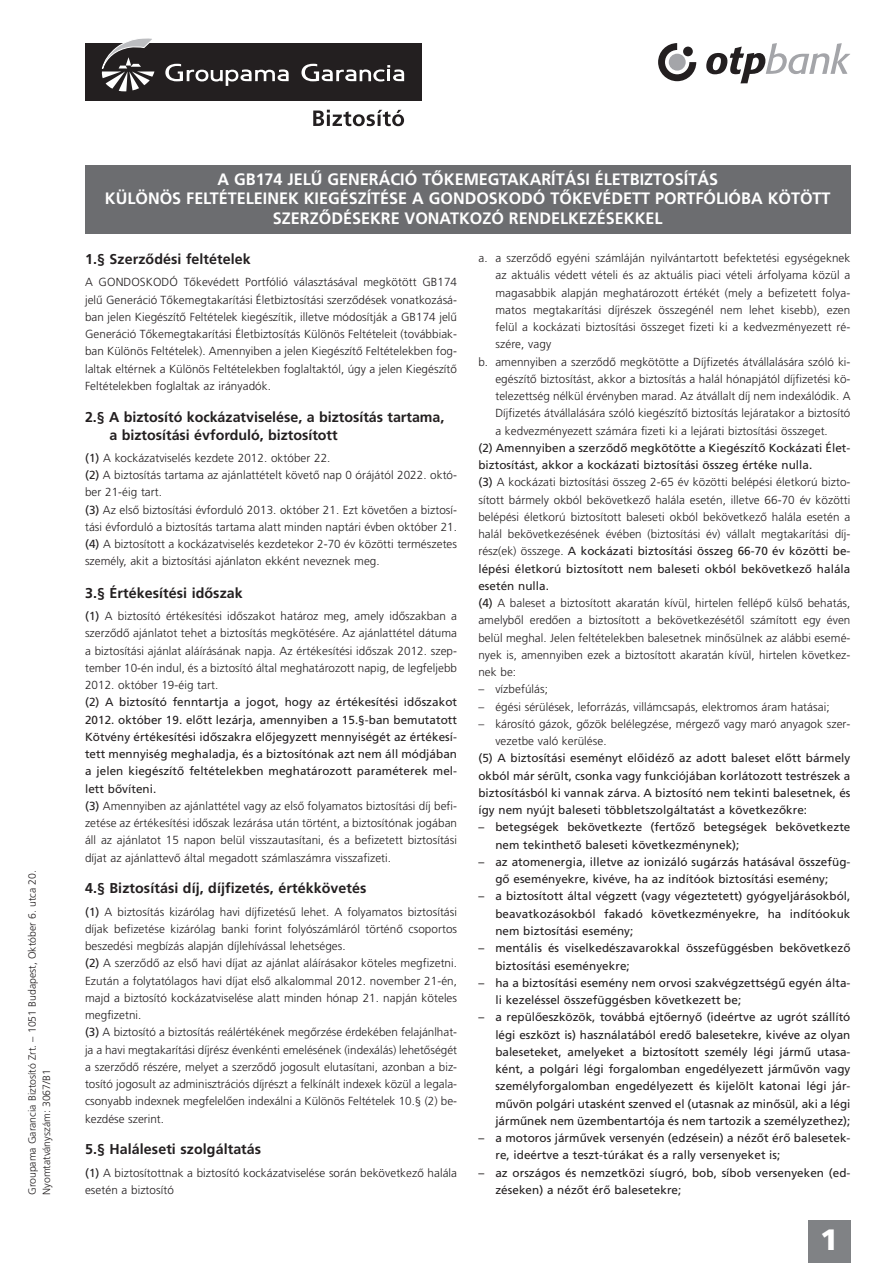
<style>
.page{position:relative;width:893px;height:1263px;background:#fff}
.page>*{position:absolute;margin:0;border:0;box-sizing:border-box;transform-origin:0 0}
.t1{font:700 29.4px "Frutiger M";color:#fff}
.t2{font:16.5px/19.8px "Frutiger M Medium";color:#fff;text-align:center}
.t3{font:14.25px/17.1px "Frutiger M Medium";letter-spacing:.005em;color:#231f20}
.t4{font:11.7px/17.2px "Frutiger M Light";letter-spacing:.005em;color:#231f20;text-align:justify}
.t5{font:11.7px/17.2px "Frutiger M";letter-spacing:.005em;color:#231f20}
.t6{font:10.5px/14.2px "Frutiger M Light";color:#231f20}
.s1{font-family:"Frutiger M"}
.s2{font-family:"Frutiger M Light"}
</style>
<div class="page">
<div style="left:85px;top:43px;width:336px;height:58px;background:#231f20"></div>
<svg style="left:102px;top:38px;width:52px;height:53px"></svg>
<svg style="left:165px;top:64px;width:124px;height:22px"></svg>
<svg style="left:301px;top:64px;width:103px;height:17px"></svg>
<svg style="left:313px;top:110px;width:91px;height:16px"></svg>
<div style="left:85px;top:166px;width:765px;height:68px;background:#6c6d70"></div>
<div style="left:808px;top:1220px;width:42px;height:43px;background:#808285"></div>
<svg style="left:706px;top:43px;width:144px;height:40px"></svg>
<svg style="left:658px;top:43px;width:38px;height:38px"></svg>
<div style="left:669px;top:54px;width:17px;height:17px;background:#a4a5a9;border-radius:50%"></div>
<div style="left:683px;top:47px;width:10px;height:9px;background:#231f20;border-radius:50%"></div>
<p class="t6" style="left:26px;top:1195px;width:326px;rotate:-90deg">Groupama Garancia Biztosító Zrt. – 1051 Budapest, Október 6. utca 20.<br>Nyomtatványszám: 3067/B1</p>
<h2 class="t2" style="left:105px;top:170px;width:727px">A GB174 JELŰ GENERÁCIÓ TŐKEMEGTAKARÍTÁSI ÉLETBIZTOSÍTÁS<br>KÜLÖNÖS FELTÉTELEINEK KIEGÉSZÍTÉSE A GONDOSKODÓ TŐKEVÉDETT PORTFÓLIÓBA KÖTÖTT<br>SZERZŐDÉSEKRE VONATKOZÓ RENDELKEZÉSEKKEL</h2>
<p class="t3" style="left:85px;top:252px;width:167px">1.§ Szerződési feltételek</p>
<p class="t4" style="left:85px;top:275px;width:374px">A GONDOSKODÓ Tőkevédett Portfólió választásával megkötött GB174 jelű Generáció Tőkemegtakarítási Életbiztosítási szerződések vonatkozásá&shy;ban jelen Kiegészítő Feltételek kiegészítik, illetve módosítják a GB174 jelű Generáció Tőkemegtakarítási Életbiztosítás Különös Feltételeit (továbbiak&shy;ban Különös Feltételek). Amennyiben a jelen Kiegészítő Feltételekben fog&shy;laltak eltérnek a Különös Feltételekben foglaltaktól, úgy a jelen Kiegészítő Feltételekben foglaltak az irányadók.</p>
<p class="t3" style="left:110px;top:410px;width:336px;text-indent:-25px">2.§ A biztosító kockázatviselése, a biztosítás tartama, a biztosítási évforduló, biztosított</p>
<p class="t4" style="left:85px;top:450px;width:374px;text-align:left"><span class="s1">(1)</span> A kockázatviselés kezdete 2012. október 22.<br><span class="s1">(2)</span> A biztosítás tartama az ajánlattételt követő nap 0 órájától 2022. októ&shy;ber 21-éig tart.<br><span class="s1">(3)</span> Az első biztosítási évforduló 2013. október 21. Ezt követően a biztosí&shy;tási évforduló a biztosítás tartama alatt minden naptári évben október 21. <span class="s1">(4)</span> A biztosított a kockázatviselés kezdetekor 2-70 év közötti természetes személy, akit a biztosítási ajánlaton ekként neveznek meg.</p>
<p class="t3" style="left:85px;top:585px;width:159px">3.§ Értékesítési időszak</p>
<p class="t4" style="left:85px;top:608px;width:374px"><span class="s1">(1)</span> A biztosító értékesítési időszakot határoz meg, amely időszakban a szerződő ajánlatot tehet a biztosítás megkötésére. Az ajánlattétel dátuma a biztosítási ajánlat aláírásának napja. Az értékesítési időszak 2012. szep&shy;tember 10-én indul, és a biztosító által meghatározott napig, de legfeljebb 2012. október 19-éig tart.</p>
<p class="t5" style="left:85px;top:695px;width:374px;text-align:justify">(2) A biztosító fenntartja a jogot, hogy az értékesítési időszakot 2012. október 19. előtt lezárja, amennyiben a 15.§-ban bemutatott Kötvény értékesítési időszakra előjegyzett mennyiségét az értékesí&shy;tett mennyiség meghaladja, és a biztosítónak azt nem áll módjában a jelen kiegészítő feltételekben meghatározott paraméterek mel&shy;lett bővíteni.</p>
<p class="t4" style="left:85px;top:798px;width:374px"><span class="s1">(3)</span> Amennyiben az ajánlattétel vagy az első folyamatos biztosítási díj befi&shy;zetése az értékesítési időszak lezárása után történt, a biztosítónak jogában áll az ajánlatot 15 napon belül visszautasítani, és a befizetett biztosítási díjat az ajánlattevő által megadott számlaszámra visszafizeti.</p>
<p class="t3" style="left:85px;top:881px;width:283px">4.§ Biztosítási díj, díjfizetés, értékkövetés</p>
<p class="t4" style="left:85px;top:904px;width:374px;text-align:left"><span class="s1">(1)</span> A biztosítás kizárólag havi díjfizetésű lehet. A folyamatos biztosítási díjak befizetése kizárólag banki forint folyószámláról történő csoportos beszedési megbízás alapján díjlehívással lehetséges.<br><span class="s1">(2)</span> A szerződő az első havi díjat az ajánlat aláírásakor köteles megfizetni.<br>Ezután a folytatólagos havi díjat első alkalommal 2012. november 21-én, majd a biztosító kockázatviselése alatt minden hónap 21. napján köteles megfizetni.<br><span class="s1">(3)</span> A biztosító a biztosítás reálértékének megőrzése érdekében felajánlhat&shy;ja a havi megtakarítási díjrész évenkénti emelésének (indexálás) lehetőségét a szerződő részére, melyet a szerződő jogosult elutasítani, azonban a biz&shy;tosító jogosult az adminisztrációs díjrészt a felkínált indexek közül a legala&shy;csonyabb indexnek megfelelően indexálni a Különös Feltételek 10.§ (2) be&shy;kezdése szerint.</p>
<p class="t3" style="left:85px;top:1142px;width:178px">5.§ Haláleseti szolgáltatás</p>
<p class="t4" style="left:85px;top:1165px;width:374px"><span class="s1">(1)</span> A biztosítottnak a biztosító kockázatviselése során bekövetkező halála esetén a biztosító</p>
<p class="t4" style="left:478px;top:250px;width:374px">a. a szerződő egyéni számláján nyilvántartott befektetési egységeknek</p>
<p class="t4" style="left:495px;top:268px;width:357px">az aktuális védett vételi és az aktuális piaci vételi árfolyama közül a</p>
<p class="t4" style="left:495px;top:285px;width:357px">magasabbik alapján meghatározott értékét (mely a befizetett folya-</p>
<p class="t4" style="left:495px;top:302px;width:357px">matos megtakarítási díjrészek összegénél nem lehet kisebb), ezen</p>
<p class="t4" style="left:495px;top:319px;width:357px">felül a kockázati biztosítási összeget fizeti ki a kedvezményezett ré-</p>
<p class="t4" style="left:495px;top:337px;width:57px">szére, vagy</p>
<p class="t4" style="left:478px;top:354px;width:374px">b. amennyiben a szerződő megkötötte a Díjfizetés átvállalására szóló ki-</p>
<p class="t4" style="left:495px;top:371px;width:357px">egészítő biztosítást, akkor a biztosítás a halál hónapjától díjfizetési kö-</p>
<p class="t4" style="left:495px;top:388px;width:357px">telezettség nélkül érvényben marad. Az átvállalt díj nem indexálódik. A</p>
<p class="t4" style="left:495px;top:406px;width:357px">Díjfizetés átvállalására szóló kiegészítő biztosítás lejáratakor a biztosító</p>
<p class="t4" style="left:495px;top:423px;width:334px">a kedvezményezett számára fizeti ki a lejárati biztosítási összeget.</p>
<p class="t5" style="left:478px;top:440px;width:374px">(2) Amennyiben a szerződő megkötötte a Kiegészítő Kockázati Élet&shy;biztosítást, akkor a kockázati biztosítási összeg értéke nulla.</p>
<p class="t4" style="left:478px;top:475px;width:374px"><span class="s1">(3)</span> A kockázati biztosítási összeg 2-65 év közötti belépési életkorú bizto&shy;sított bármely okból bekövetkező halála esetén, illetve 66-70 év közötti belépési életkorú biztosított baleseti okból bekövetkező halála esetén a halál bekövetkezésének évében (biztosítási év) vállalt megtakarítási díj-</p>
<p class="t5" style="left:478px;top:544px;width:374px;text-align:justify"><span class="s2">rész(ek) összege.</span> A kockázati biztosítási összeg 66-70 év közötti be&shy;lépési életkorú biztosított nem baleseti okból bekövetkező halála esetén nulla.</p>
<p class="t4" style="left:478px;top:595px;width:374px"><span class="s1">(4)</span> A baleset a biztosított akaratán kívül, hirtelen fellépő külső behatás, amelyből eredően a biztosított a bekövetkezésétől számított egy éven belül meghal. Jelen feltételekben balesetnek minősülnek az alábbi esemé&shy;nyek is, amennyiben ezek a biztosított akaratán kívül, hirtelen következ&shy;nek be:</p>
<p class="t4" style="left:478px;top:682px;width:71px">– vízbefúlás;</p>
<p class="t4" style="left:478px;top:699px;width:353px">– égési sérülések, leforrázás, villámcsapás, elektromos áram hatásai;</p>
<p class="t4" style="left:495px;top:716px;width:357px;text-indent:-17px">– károsító gázok, gőzök belélegzése, mérgező vagy maró anyagok szer&shy;vezetbe való kerülése.</p>
<p class="t5" style="left:478px;top:751px;width:374px;text-align:justify">(5) A biztosítási eseményt előidéző az adott baleset előtt bármely okból már sérült, csonka vagy funkciójában korlátozott testrészek a biztosításból ki vannak zárva. A biztosító nem tekinti balesetnek, és így nem nyújt baleseti többletszolgáltatást a következőkre:</p>
<p class="t5" style="left:495px;top:820px;width:357px;text-indent:-17px">– betegségek bekövetkezte (fertőző betegségek bekövetkezte nem tekinthető baleseti következménynek);</p>
<p class="t5" style="left:478px;top:854px;width:374px;text-align:center">– az atomenergia, illetve az ionizáló sugárzás hatásával összefüg&shy;gő eseményekre, kivéve, ha az indítóok biztosítási esemény;</p>
<p class="t5" style="left:495px;top:889px;width:357px;text-align:justify;text-indent:-17px">– a biztosított által végzett (vagy végeztetett) gyógyeljárásokból, beavatkozásokból fakadó következményekre, ha indítóokuk nem biztosítási esemény;</p>
<p class="t5" style="left:495px;top:940px;width:357px;text-indent:-17px">– mentális és viselkedészavarokkal összefüggésben bekövetkező biztosítási eseményekre;</p>
<p class="t5" style="left:495px;top:975px;width:357px;text-indent:-17px">– ha a biztosítási esemény nem orvosi szakvégzettségű egyén álta&shy;li kezeléssel összefüggésben következett be;</p>
<p class="t5" style="left:495px;top:1009px;width:357px;text-align:justify;text-indent:-17px">– a repülőeszközök, továbbá ejtőernyő (ideértve az ugrót szállító légi eszközt is) használatából eredő balesetekre, kivéve az olyan baleseteket, amelyeket a biztosított személy légi jármű utasa&shy;ként, a polgári légi forgalomban engedélyezett járművön vagy személyforgalomban engedélyezett és kijelölt katonai légi jár&shy;művön polgári utasként szenved el (utasnak az minősül, aki a légi járműnek nem üzembentartója és nem tartozik a személyzethez);</p>
<p class="t5" style="left:495px;top:1130px;width:357px;text-indent:-17px">– a motoros járművek versenyén (edzésein) a nézőt érő balesetek&shy;re, ideértve a teszt-túrákat és a rally versenyeket is;</p>
<p class="t5" style="left:495px;top:1165px;width:357px;text-indent:-17px">– az országos és nemzetközi síugró, bob, síbob versenyeken (ed&shy;zéseken) a nézőt érő balesetekre;</p>
<h1 class="t1" style="left:820px;top:1227px;width:20px">1</h1>
</div>
